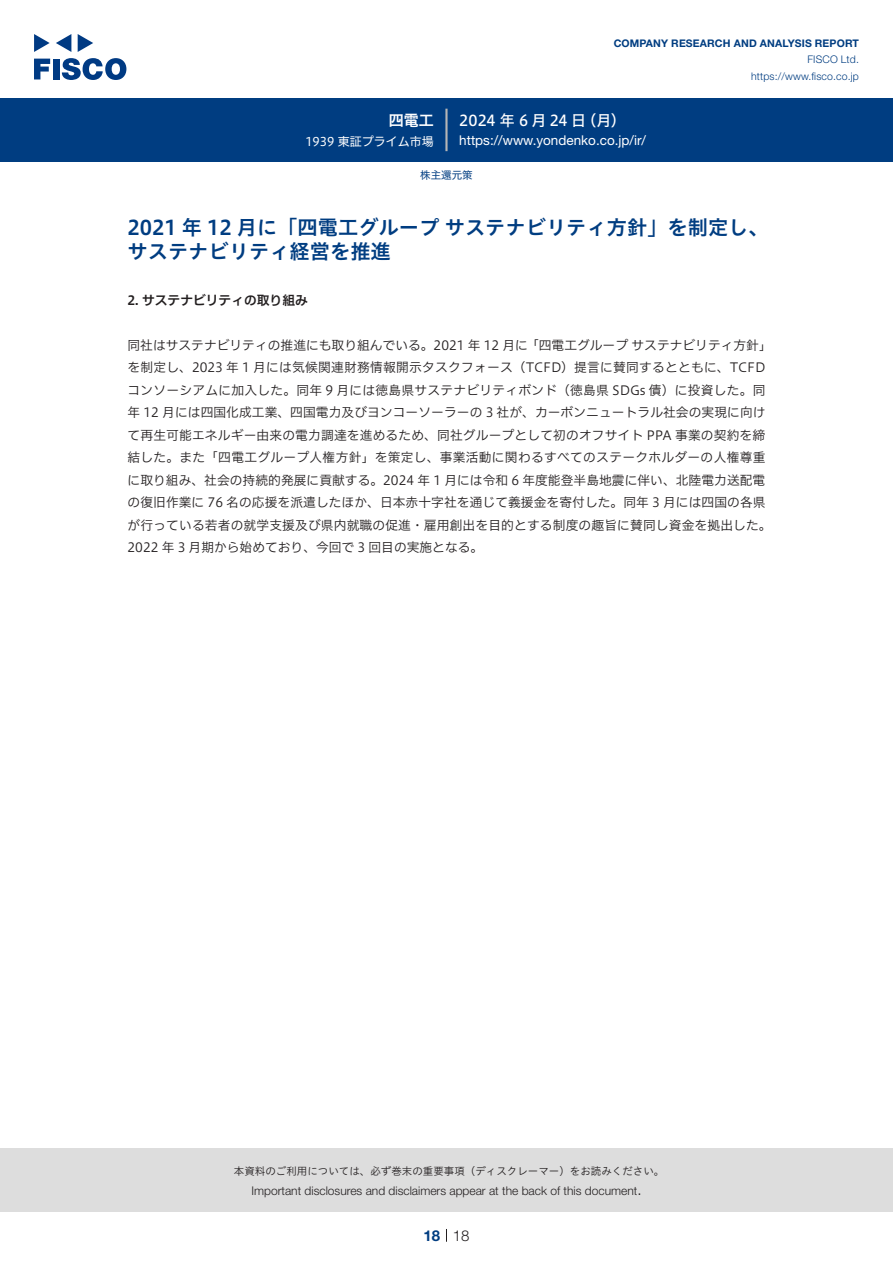
<style>
.page{position:relative;width:893px;height:1263px;background:#fff}
.page>*{position:absolute;margin:0;border:0;box-sizing:border-box;transform-origin:0 0}
.中タイトル{font:20.25px/24px "Hiragino UD Sans Std W6";color:#003d81}
.t1{font:15px "Hiragino UD Sans F Std N W5";letter-spacing:-.005em;color:#fff}
.t2{font:300 15px "Helvetica Neue LT Std";color:#231f20}
.t3{font:15px "Hiragino UD Sans F Std N W6";color:#fff}
.t4{font:700 15px "Helvetica Neue LT Std";color:#003d81}
.t5{font:13.5px "Helvetica Neue LT Std";color:#fff}
.本文{font:12.75px/22.5px "Hiragino UD Sans F Std N W3";letter-spacing:.005em;color:#231f20}
.小タイトル{font:12.75px "Hiragino UD Sans F Std N W6";color:#231f20}
.t6{font:300 12px "Helvetica Neue LT Std";color:#231f20}
.t7{font:12px "Hiragino UD Sans F Std N W4";color:#fff}
.t8{font:10.5px "Hiragino UD Sans Std W3";color:#231f20}
.t9{font:700 10.5px "Helvetica Neue LT Std";letter-spacing:.015em;color:#003d81}
.t10{font:300 10.5px/16.5px "Helvetica Neue LT Std";letter-spacing:.015em;color:#003d81;text-align:right}
.ヘッダー{font:10.5px "Hiragino UD Sans F Std N W4";color:#003d81}
</style>
<div class="page">
<div style="left:0;top:1148px;width:893px;height:64px;background:#ddd"></div>
<svg style="left:34px;top:59px;width:16px;height:20px"></svg>
<div style="left:53px;top:59px;width:6px;height:20px;background:#003a83"></div>
<svg style="left:62px;top:58px;width:64px;height:22px"></svg>
<svg style="left:34px;top:34px;width:16px;height:18px"></svg>
<svg style="left:78px;top:34px;width:15px;height:18px"></svg>
<svg style="left:56px;top:34px;width:15px;height:18px"></svg>
<div style="left:0;top:98px;width:893px;height:64px;background:#003d81"></div>
<hr style="left:445px;top:109px;width:3px;height:42px;background:#b5b5b6">
<svg style="left:446px;top:1229px;width:1px;height:13px"></svg>
<p class="t3" style="left:389px;top:109px;width:46px">四電工</p>
<p class="t7" style="left:305px;top:132px;width:130px">1939 東証プライム市場</p>
<p class="t9" style="left:614px;top:37px;width:247px">COMPANY RESEARCH AND ANALYSIS REPORT</p>
<p class="t10" style="left:751px;top:51px;width:109px">FISCO Ltd. https://www.fisco.co j p.</p>
<p class="t1" style="left:581px;top:109px;width:46px">（月(</p>
<p class="t1" style="left:459px;top:109px;width:128px">2024 年 6 月 24 日</p>
<p class="t5" style="left:459px;top:132px;width:188px">https://www.yondenko. c o j p. /i r/</p>
<p class="ヘッダー" style="left:420px;top:167px;width:54px">株主還元策</p>
<p class="中タイトル" style="left:128px;top:214px;width:643px">2021 年 12 月に「四電工グループサステナビリティ方針」を制定し、サステナビリティ経営を推進</p>
<p class="小タイトル" style="left:128px;top:290px;width:182px">2. サステナビリティの取り組み</p>
<p class="本文" style="left:128px;top:333px;width:646px">同社はサステナビリティの推進にも取り組んでいる。2021 年 12 月に「四電工グループサステナビリティ方針「を制定し、2023 年 1 月には気候関連財務情報開示タスクフォース（TCFD）提言に賛同するとともに、TCFDコンソーシアムに加入した。同年 9 月には徳島県サステナビリティボンド（徳島県 SDGs 債）に投資した。同年 12 月には四国化成工業、四国電力及びヨンコーソーラーの 3 社が、カーボンニュートラル社会の実現に向けて再生可能エネルギー由来の電力調達を進めるため、同社グループとして初のオフサイト PPA 事業の契約を締結した。また「四電工グループ人権方針」を策定し、事業活動に関わるすべてのステークホルダーの人権尊重に取り組み、社会の持続的発展に貢献する。2024 年 1 月には令和 6 年度能登半島地震に伴い、北陸電力送配電の復旧作業に 76 名の応援を派遣したほか、日本赤十字社を通じて義援金を寄付した。同年 3 月には四国の各県が行っている若者の就学支援及び県内就職の促進・雇用創出を目的とする制度の趣旨に賛同し資金を拠出した。2022 年 3 月期から始めており、今回で 3 回目の実施となる。</p>
<p class="t8" style="left:234px;top:1163px;width:432px">本資料のご利用については、必ず巻末の重要事項（ディスクレーマー）をお読みください。</p>
<p class="t2" style="left:637px;top:1180px;width:6px">.</p>
<p class="t6" style="left:251px;top:1183px;width:387px">Important disclosures and disclaimers appear at the back of this document</p>
<p class="t4" style="left:423px;top:1226px;width:18px">18</p>
<p class="t2" style="left:453px;top:1226px;width:18px">18</p>
</div>
